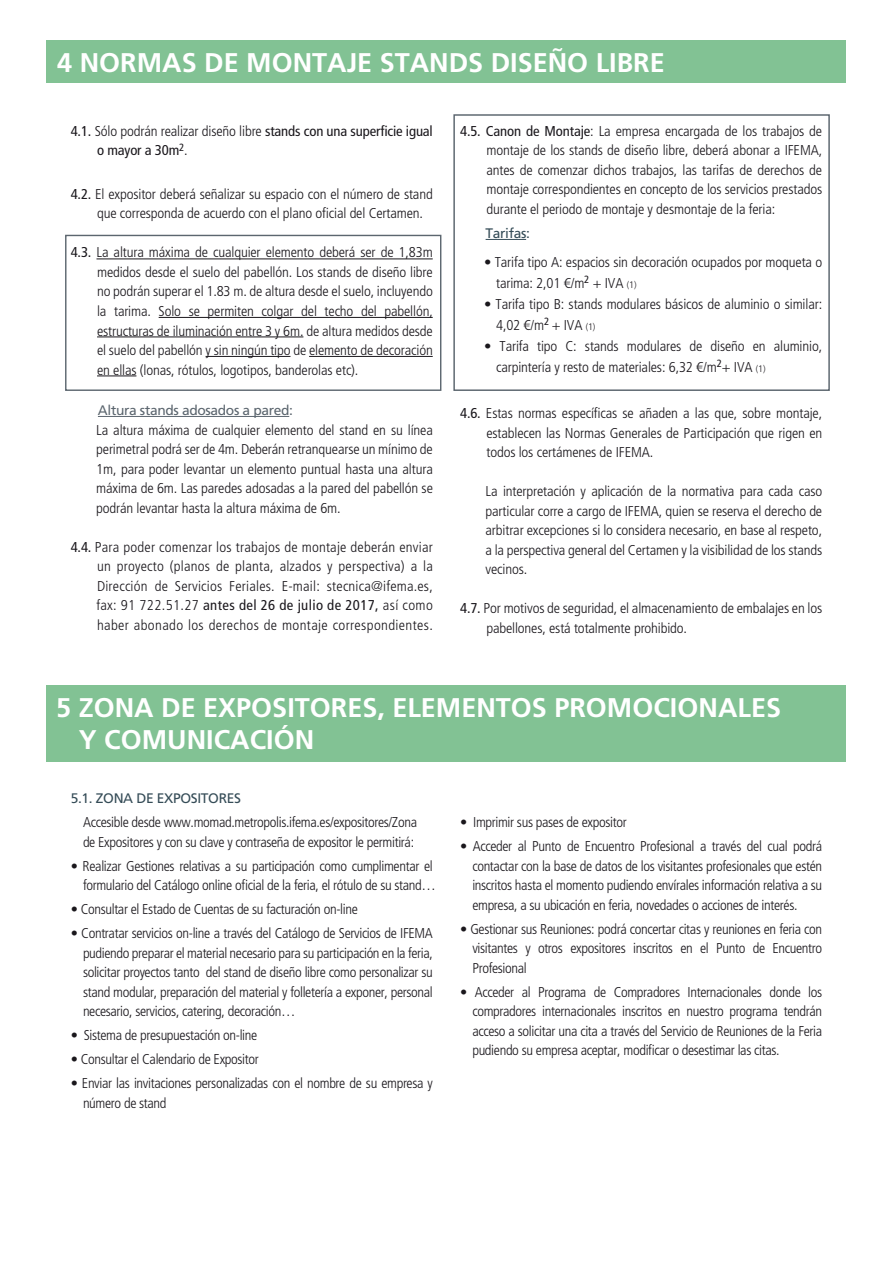
<style>
.page{position:relative;width:893px;height:1263px;background:#fff}
.page>*{position:absolute;margin:0;border:0;box-sizing:border-box;transform-origin:0 0}
.t1{font:700 27px/32.4px "Frutiger LT Std";color:#fff}
.t2{font:300 condensed 14.25px/19.5px "Frutiger LT Std";letter-spacing:-.01em;color:#1a171c;text-align:justify}
.t3{font:condensed 14.25px/19.5px "Frutiger LT Std";letter-spacing:-.01em;color:#1a171c}
.t4{font:13.8px "Frutiger";letter-spacing:-.025em;color:#354c57}
.t5{font:13.8px "Frutiger";letter-spacing:-.025em;color:#5c666f}
.s1{font-weight:300}
.s2{font-weight:400}
.s3{font-family:"Frutiger";font-stretch:normal;font-size:9.45px}
</style>
<div class="page">
<hr style="left:96px;top:259px;width:337px;height:1px;background:#1a171c">
<hr style="left:159px;top:317px;width:274px;height:1px;background:#1a171c">
<hr style="left:97px;top:337px;width:206px;height:1px;background:#1a171c">
<hr style="left:206px;top:356px;width:84px;height:1px;background:#1a171c">
<hr style="left:309px;top:356px;width:124px;height:1px;background:#1a171c">
<hr style="left:97px;top:376px;width:39px;height:1px;background:#1a171c">
<hr style="left:98px;top:416px;width:191px;height:1px;background:#5c666f">
<hr style="left:486px;top:239px;width:40px;height:1px;background:#354c57">
<div style="left:453px;top:114px;width:377px;height:277px;border:1px solid #5c666f"></div>
<div style="left:65px;top:235px;width:376px;height:156px;border:1px solid #5c666f"></div>
<div style="left:47px;top:41px;width:799px;height:42px;background:#82c294"></div>
<div style="left:47px;top:685px;width:799px;height:77px;background:#82c294"></div>
<h1 class="t1" style="left:57px;top:47px;width:609px">4 NORMAS DE MONTAJE STANDS DISEÑO LIBRE</h1>
<p class="t3" style="left:97px;top:121px;width:337px;text-indent:-26px">4.1. <span class="s1">Sólo podrán realizar diseño libre</span> stands con una superficie igual o mayor a 30m<sup>2</sup><span class="s1">.</span></p>
<p class="t2" style="left:97px;top:184px;width:337px;text-indent:-26px"><span class="s2">4.2.</span> El expositor deberá señalizar su espacio con el número de stand que corresponda de acuerdo con el plano oficial del Certamen.</p>
<p class="t2" style="left:97px;top:243px;width:337px;text-indent:-26px"><span class="s2">4.3.</span> La altura máxima de cualquier elemento deberá ser de 1,83m medidos desde el suelo del pabellón. Los stands de diseño libre no podrán superar el 1.83 m. de altura desde el suelo, incluyendo la tarima. Solo se permiten colgar del techo del pabellón, estructuras de iluminación entre 3 y 6m. de altura medidos desde el suelo del pabellón y sin ningún tipo de elemento de decoración en ellas (lonas, rótulos, logotipos, banderolas etc).</p>
<p class="t5" style="left:98px;top:402px;width:197px">Altura stands adosados a pared:</p>
<p class="t2" style="left:96px;top:420px;width:338px">La altura máxima de cualquier elemento del stand en su línea perimetral podrá ser de 4m. Deberán retranquearse un mínimo de 1m, para poder levantar un elemento puntual hasta una altura máxima de 6m. Las paredes adosadas a la pared del pabellón se podrán levantar hasta la altura máxima de 6m.</p>
<p class="t2" style="left:96px;top:537px;width:338px;text-indent:-26px"><span class="s2">4.4.</span> Para poder comenzar los trabajos de montaje deberán enviar un proyecto (planos de planta, alzados y perspectiva) a la Dirección de Servicios Feriales. E-mail: stecnica@ifema.es, fax: 91 722.51.27 <span class="s2">antes del 26 de julio de 2017,</span> así como haber abonado los derechos de montaje correspondientes.</p>
<p class="t2" style="left:486px;top:121px;width:337px;text-indent:-26px"><span class="s2">4.5. Canon de Montaje</span>: La empresa encargada de los trabajos de montaje de los stands de diseño libre, deberá abonar a IFEMA, antes de comenzar dichos trabajos, las tarifas de derechos de montaje correspondientes en concepto de los servicios prestados durante el periodo de montaje y desmontaje de la feria:</p>
<p class="t4" style="left:486px;top:225px;width:46px">Tarifas:</p>
<p class="t2" style="left:496px;top:251px;width:328px;line-height:21px;text-indent:-12px">• Tarifa tipo A: espacios sin decoración ocupados por moqueta o tarima: 2,01 €/m<sup>2</sup> + IVA <span class="s3">(1)</span></p>
<p class="t2" style="left:496px;top:293px;width:328px;line-height:21px;text-indent:-12px">• Tarifa tipo B: stands modulares básicos de aluminio o similar:<br>4,02 €/m<sup>2</sup> + IVA <span class="s3">(1)</span></p>
<p class="t2" style="left:496px;top:335px;width:328px;line-height:21px;text-indent:-12px">• Tarifa tipo C: stands modulares de diseño en aluminio, carpintería y resto de materiales: 6,32 €/m<sup>2</sup>+ IVA <span class="s3">(1)</span></p>
<p class="t2" style="left:486px;top:404px;width:337px;text-indent:-26px"><span class="s2">4.6.</span> Estas normas específicas se añaden a las que, sobre montaje, establecen las Normas Generales de Participación que rigen en todos los certámenes de IFEMA.</p>
<p class="t2" style="left:486px;top:482px;width:338px">La interpretación y aplicación de la normativa para cada caso particular corre a cargo de IFEMA, quien se reserva el derecho de arbitrar excepciones si lo considera necesario, en base al respeto, a la perspectiva general del Certamen y la visibilidad de los stands vecinos.</p>
<p class="t2" style="left:486px;top:599px;width:337px;text-indent:-26px"><span class="s2">4.7.</span> Por motivos de seguridad, el almacenamiento de embalajes en los pabellones, está totalmente prohibido.</p>
<h1 class="t1" style="left:79px;top:691px;width:704px;text-indent:-23px">5 ZONA DE EXPOSITORES, ELEMENTOS PROMOCIONALES<br>Y COMUNICACIÓN</h1>
<p class="t4" style="left:71px;top:790px;width:172px">5.1. ZONA DE EXPOSITORES</p>
<p class="t2" style="left:83px;top:813px;width:336px">Accesible desde www.momad.metropolis.ifema.es/expositores/Zona de Expositores y con su clave y contraseña de expositor le permitirá:</p>
<p class="t2" style="left:71px;top:856px;width:367px;text-align:right">• Realizar Gestiones relativas a su participación como cumplimentar el formulario del Catálogo online oficial de la feria, el rótulo de su stand…</p>
<p class="t2" style="left:71px;top:900px;width:289px">• Consultar el Estado de Cuentas de su facturación on-line</p>
<p class="t2" style="left:83px;top:924px;width:351px;text-indent:-12px">• Contratar servicios on-line a través del Catálogo de Servicios de IFEMA pudiendo preparar el material necesario para su participación en la feria, solicitar proyectos tanto del stand de diseño libre como personalizar su stand modular, preparación del material y folletería a exponer, personal necesario, servicios, catering, decoración…</p>
<p class="t2" style="left:71px;top:1026px;width:188px">• Sistema de presupuestación on-line</p>
<p class="t2" style="left:71px;top:1050px;width:190px">• Consultar el Calendario de Expositor</p>
<p class="t2" style="left:83px;top:1074px;width:351px;text-indent:-12px">• Enviar las invitaciones personalizadas con el nombre de su empresa y número de stand</p>
<p class="t2" style="left:460px;top:813px;width:168px">• Imprimir sus pases de expositor</p>
<p class="t2" style="left:472px;top:837px;width:351px;text-indent:-12px">• Acceder al Punto de Encuentro Profesional a través del cual podrá contactar con la base de datos de los visitantes profesionales que estén inscritos hasta el momento pudiendo envírales información relativa a su empresa, a su ubicación en feria, novedades o acciones de interés.</p>
<p class="t2" style="left:472px;top:919px;width:351px;text-indent:-12px">• Gestionar sus Reuniones: podrá concertar citas y reuniones en feria con visitantes y otros expositores inscritos en el Punto de Encuentro Profesional</p>
<p class="t2" style="left:472px;top:982px;width:351px;text-indent:-12px">• Acceder al Programa de Compradores Internacionales donde los compradores internacionales inscritos en nuestro programa tendrán acceso a solicitar una cita a través del Servicio de Reuniones de la Feria pudiendo su empresa aceptar, modificar o desestimar las citas.</p>
</div>
